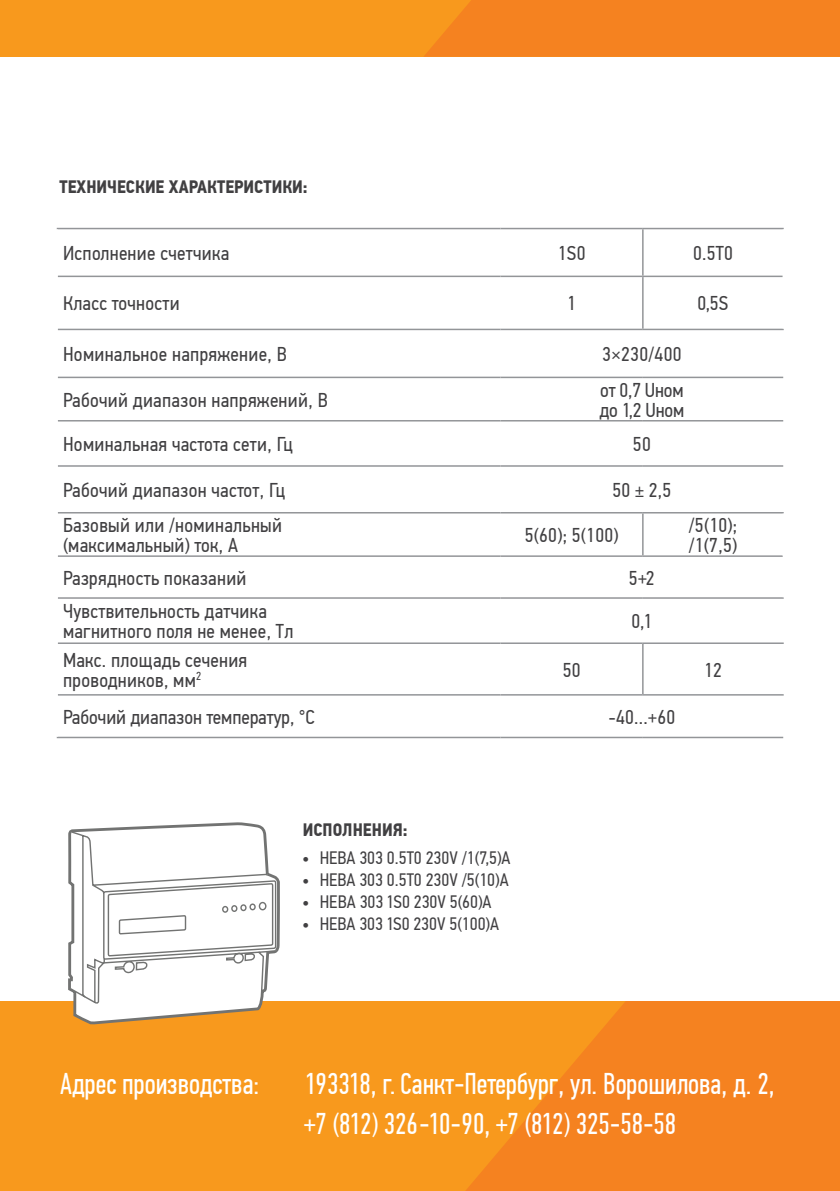
<style>
.page{position:relative;width:840px;height:1191px;background:#fff}
.page>*{position:absolute;margin:0;border:0;box-sizing:border-box;transform-origin:0 0}
.t1{font:30px/40px "PF Din Text Comp Pro";color:#fff}
.t2{font:20px/20px "PF Din Text Cond Pro";letter-spacing:.015em;color:#414042}
.t3{font:20px/20px "PF Din Text Cond Pro";letter-spacing:-.01em;color:#414042}
.t4{font:18px "PF Din Text Cond Pro";color:#414042}
.t5{font:700 18px "PF Din Text Cond Pro";color:#414042}
.s1{font-family:"Myriad Pro";font-weight:700}
</style>
<div class="page">
<div style="left:0;top:1001px;width:839px;height:190px;background:#f8991d"></div>
<svg style="left:466px;top:1001px;width:373px;height:190px;fill:#f58220"></svg>
<div style="left:0;top:0;width:839px;height:57px;background:#f8991d"></div>
<div style="left:424px;top:0;width:415px;height:57px;background:#f58220"></div>
<hr style="left:57px;top:228px;width:443px;height:1px;background:#939598">
<hr style="left:58px;top:276px;width:442px;height:1px;background:#939598">
<hr style="left:58px;top:329px;width:442px;height:1px;background:#939598">
<hr style="left:58px;top:377px;width:442px;height:1px;background:#939598">
<hr style="left:500px;top:377px;width:142px;height:1px;background:#939598">
<hr style="left:642px;top:377px;width:140px;height:1px;background:#939598">
<hr style="left:58px;top:420px;width:442px;height:1px;background:#939598">
<hr style="left:500px;top:420px;width:142px;height:1px;background:#939598">
<hr style="left:642px;top:420px;width:140px;height:1px;background:#939598">
<hr style="left:58px;top:465px;width:442px;height:2px;background:#939598">
<hr style="left:500px;top:465px;width:142px;height:2px;background:#939598">
<hr style="left:642px;top:465px;width:140px;height:2px;background:#939598">
<hr style="left:58px;top:512px;width:442px;height:1px;background:#939598">
<hr style="left:58px;top:555px;width:442px;height:2px;background:#939598">
<hr style="left:58px;top:597px;width:442px;height:2px;background:#939598">
<hr style="left:500px;top:597px;width:142px;height:2px;background:#939598">
<hr style="left:642px;top:597px;width:141px;height:2px;background:#939598">
<hr style="left:58px;top:642px;width:442px;height:2px;background:#939598">
<hr style="left:58px;top:694px;width:442px;height:1px;background:#939598">
<hr style="left:57px;top:736px;width:443px;height:2px;background:#939598">
<hr style="left:500px;top:736px;width:142px;height:2px;background:#939598">
<hr style="left:642px;top:736px;width:140px;height:2px;background:#939598">
<hr style="left:500px;top:228px;width:142px;height:1px;background:#939598">
<hr style="left:642px;top:228px;width:141px;height:1px;background:#939598">
<hr style="left:641px;top:229px;width:2px;height:47px;background:#939598">
<hr style="left:500px;top:276px;width:142px;height:1px;background:#939598">
<hr style="left:642px;top:276px;width:140px;height:1px;background:#939598">
<hr style="left:641px;top:277px;width:2px;height:52px;background:#939598">
<hr style="left:500px;top:329px;width:142px;height:1px;background:#939598">
<hr style="left:642px;top:329px;width:141px;height:1px;background:#939598">
<hr style="left:500px;top:512px;width:142px;height:1px;background:#939598">
<hr style="left:642px;top:512px;width:141px;height:1px;background:#939598">
<hr style="left:641px;top:513px;width:2px;height:42px;background:#939598">
<hr style="left:500px;top:555px;width:142px;height:2px;background:#939598">
<hr style="left:642px;top:555px;width:140px;height:2px;background:#939598">
<hr style="left:500px;top:642px;width:142px;height:2px;background:#939598">
<hr style="left:642px;top:642px;width:141px;height:2px;background:#939598">
<hr style="left:641px;top:644px;width:2px;height:50px;background:#939598">
<hr style="left:500px;top:694px;width:142px;height:1px;background:#939598">
<hr style="left:642px;top:694px;width:141px;height:1px;background:#939598">
<svg style="left:68px;top:822px;width:212px;height:203px"></svg>
<svg style="left:69px;top:830px;width:209px;height:174px"></svg>
<p class="t5" style="left:59px;top:176px;width:249px">ТЕХНИЧЕСКИЕ ХАРАКТЕРИСТИКИ:</p>
<p class="t2" style="left:63px;top:243px;width:168px">Исполнение счетчика</p>
<p class="t2" style="left:557px;top:243px;width:29px">1S0</p>
<p class="t2" style="left:692px;top:243px;width:42px">0.5T0</p>
<p class="t2" style="left:63px;top:293px;width:118px">Класс точности</p>
<p class="t2" style="left:567px;top:293px;width:10px">1</p>
<p class="t2" style="left:697px;top:293px;width:32px">0,5S</p>
<p class="t2" style="left:63px;top:344px;width:225px">Номинальное напряжение, В</p>
<p class="t2" style="left:601px;top:344px;width:81px">3×230/400</p>
<p class="t2" style="left:63px;top:390px;width:266px">Рабочий диапазон напряжений, В</p>
<p class="t3" style="left:599px;top:380px;width:86px">от 0,7 Uном до 1,2 Uном</p>
<p class="t2" style="left:63px;top:434px;width:231px">Номинальная частота сети, Гц</p>
<p class="t2" style="left:632px;top:434px;width:19px">50</p>
<p class="t2" style="left:63px;top:480px;width:224px">Рабочий диапазон частот, Гц</p>
<p class="t2" style="left:612px;top:480px;width:60px">50 ± 2,5</p>
<p class="t2" style="left:63px;top:515px;width:220px">Базовый или /номинальный (максимальный) ток, А</p>
<p class="t2" style="left:524px;top:525px;width:95px">5(60); 5(100)</p>
<p class="t2" style="left:688px;top:515px;width:50px">/5(10); /1(7,5)</p>
<p class="t2" style="left:63px;top:568px;width:185px">Разрядность показаний</p>
<p class="t2" style="left:628px;top:568px;width:27px">5+2</p>
<p class="t2" style="left:63px;top:601px;width:232px">Чувствительность датчика магнитного поля не менее, Тл</p>
<p class="t2" style="left:631px;top:611px;width:22px">0,1</p>
<p class="t2" style="left:63px;top:649px;width:186px">Макс. площадь сечения проводников, мм<sup>2</sup></p>
<p class="t2" style="left:562px;top:659px;width:19px">50</p>
<p class="t2" style="left:703px;top:659px;width:19px">12</p>
<p class="t2" style="left:63px;top:707px;width:253px">Рабочий диапазон температур, °С</p>
<p class="t2" style="left:608px;top:707px;width:68px">-40...+60</p>
<p class="t5" style="left:302px;top:818px;width:106px">ИСПОЛНЕНИЯ:</p>
<p class="t4" style="left:302px;top:846px;width:209px"><span class="s1">•</span> НЕВА 303 0.5Т0 230V /1(7,5)A</p>
<p class="t4" style="left:302px;top:868px;width:207px"><span class="s1">•</span> НЕВА 303 0.5Т0 230V /5(10)A</p>
<p class="t4" style="left:302px;top:890px;width:190px"><span class="s1">•</span> НЕВА 303 1S0 230V 5(60)A</p>
<p class="t4" style="left:302px;top:912px;width:198px"><span class="s1">•</span> НЕВА 303 1S0 230V 5(100)A</p>
<h1 class="t1" style="left:60px;top:1064px;width:200px">Адрес производства:</h1>
<h1 class="t1" style="left:304px;top:1064px;width:471px">193318, г. Санкт-Петербург, ул. Ворошилова, д. 2, +7 (812) 326-10-90, +7 (812) 325-58-58</h1>
</div>
